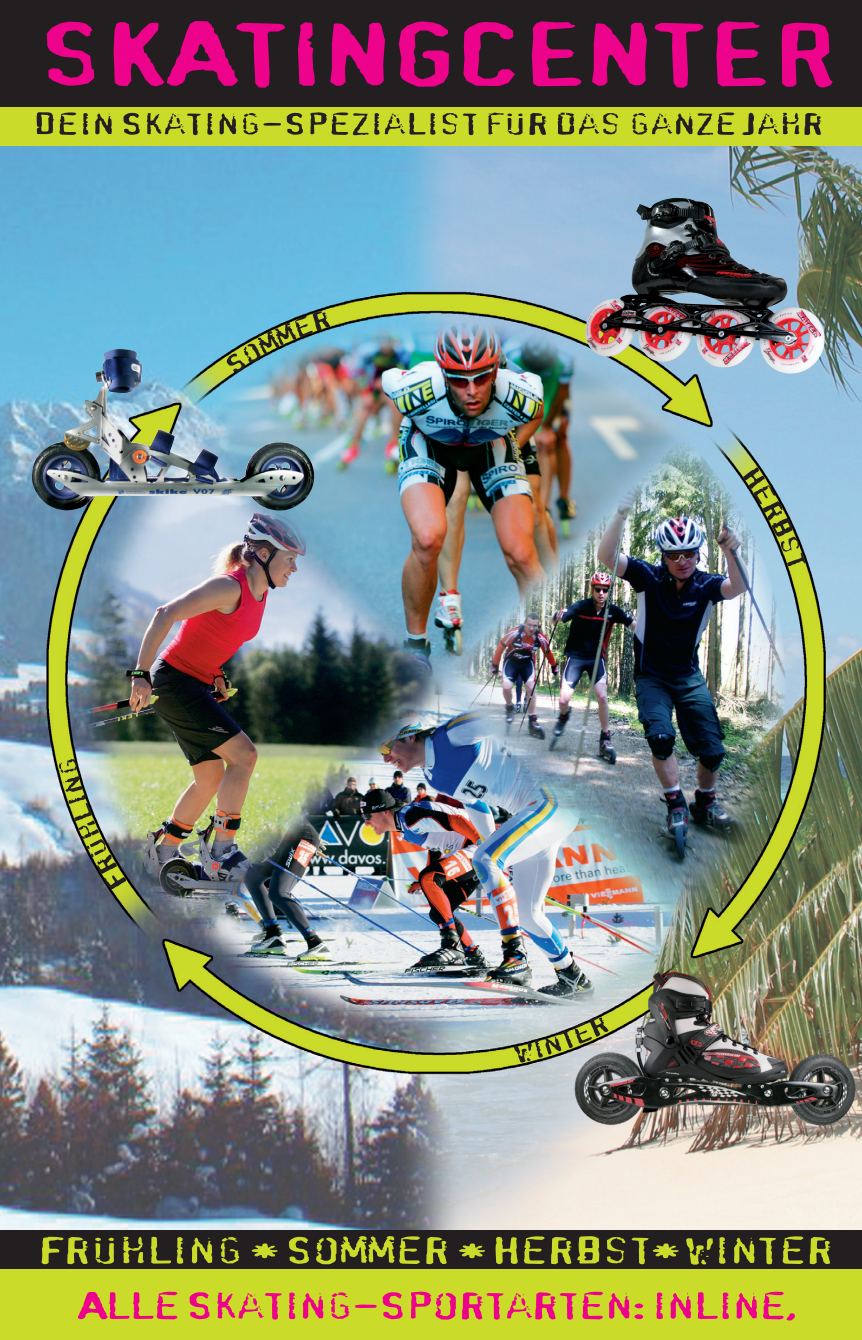
<style>
.page{position:relative;width:862px;height:1340px;background:#fff}
.page>*{position:absolute;margin:0;border:0;box-sizing:border-box;transform-origin:0 0}
.t1{font:85.5px "Confidential";letter-spacing:-.075em;color:#ed028c;scale:1.8 1}
.t2{font:36px "Confidential";letter-spacing:-.09em;color:#ed028c;scale:1.8 1}
.t3{font:36px "Confidential";letter-spacing:-.075em;color:#cadb2a;scale:1.8 1}
.t4{font:29.25px "Confidential";letter-spacing:-.075em;color:#231f20;scale:1.8 1}
</style>
<div class="page">
<img style="left:0;top:145px;width:861px;height:1084px">
<img style="left:585px;top:198px;width:240px;height:177px">
<img style="left:569px;top:966px;width:291px;height:175px">
<img style="left:31px;top:349px;width:283px;height:161px">
<div style="left:0;top:0;width:861px;height:108px;background:#231f20"></div>
<div style="left:0;top:1229px;width:861px;height:41px;background:#231f20"></div>
<div style="left:0;top:107px;width:861px;height:38px;background:#cadb2a"></div>
<div style="left:0;top:1269px;width:861px;height:70px;background:#cadb2a"></div>
<img style="left:225px;top:309px;width:105px;height:65px">
<svg style="left:513px;top:1014px;width:95px;height:49px;background:#b4be7c"></svg>
<svg style="left:741px;top:466px;width:64px;height:103px;background:#a1be99"></svg>
<img style="left:58px;top:758px;width:69px;height:132px">
<h1 class="t1" style="left:32px;top:19px;width:452px">SKATINGCENTER</h1>
<p class="t4" style="left:32px;top:112px;width:442px">DEIN SKATING-SPEZIALIST FÜR DAS GANZE JAHR</p>
<p class="t3" style="left:36px;top:1235px;width:446px">FRÜHLING • SOMMER • HERBST• WINTER</p>
<p class="t2" style="left:76px;top:1291px;width:402px">ALLE SKATING-SPORTARTEN: INLINE,</p>
</div>
